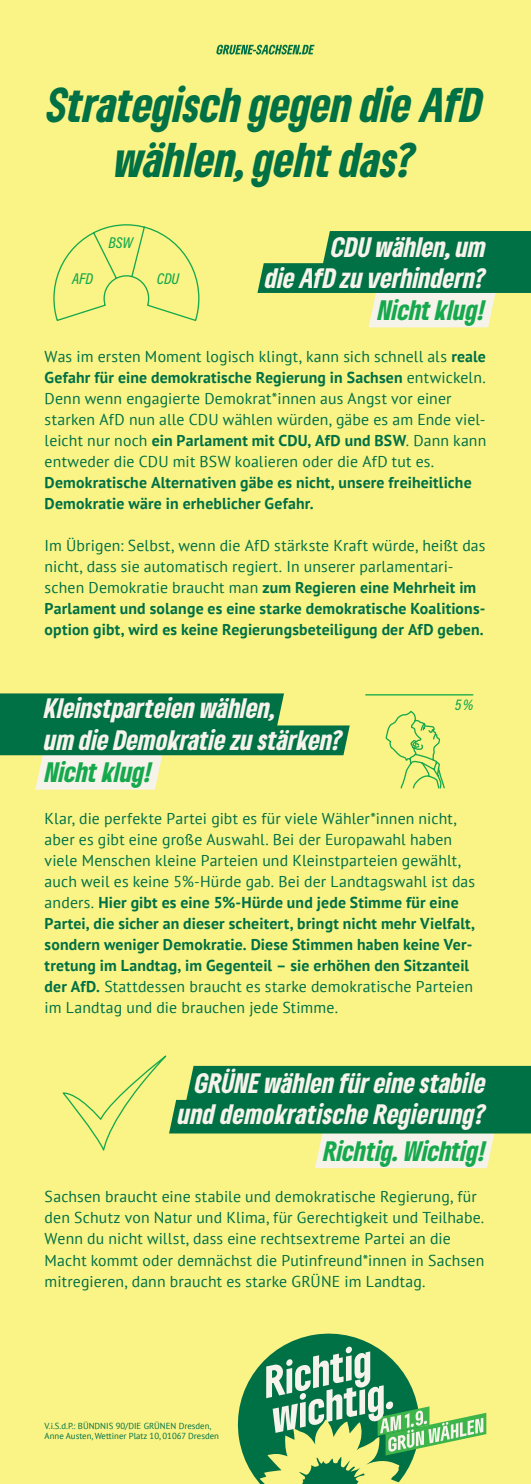
<style>
.page{position:relative;width:531px;height:1484px;background:#fff}
.page>*{position:absolute;margin:0;border:0;box-sizing:border-box;transform-origin:0 0}
.t1{font:italic 900 condensed 45.5px/54.6px "Gruene Type";color:#007045;text-align:center}
.t2{font:italic 900 condensed 26.25px/31.5px "Gruene Type";color:#f6f3eb;text-align:right}
.t3{font:italic 900 condensed 26.25px "Gruene Type";color:#15a84c}
.t4{font:15.75px/21px "PT Sans";letter-spacing:.01em;color:#007045}
.t5{font:700 15.75px/21px "PT Sans";letter-spacing:.01em;color:#007045}
.t6{font:15.75px "Acumin Variable Concept";letter-spacing:-.01em;color:#15a84c}
.t7{font:8.75px/10.5px "PT Sans";color:#007045}
.s1{font-weight:700}
.s2{font-weight:400}
</style>
<div class="page">
<div style="left:0;top:0;width:531px;height:1483px;background:#faf486"></div>
<svg style="left:0;top:693px;width:350px;height:96px"></svg>
<svg style="left:257px;top:231px;width:274px;height:96px"></svg>
<svg style="left:53px;top:224px;width:147px;height:97px"></svg>
<svg style="left:386px;top:711px;width:59px;height:78px"></svg>
<hr style="left:366px;top:694px;width:107px;height:1px;background:#15a84c">
<svg style="left:216px;top:45px;width:98px;height:9px"></svg>
<svg style="left:237px;top:1333px;width:249px;height:150px"></svg>
<svg style="left:62px;top:1056px;width:469px;height:112px"></svg>
<h1 class="t1" style="left:48px;top:76px;width:437px">Strategisch gegen die AfD wählen, geht das?</h1>
<p class="t6" style="left:72px;top:268px;width:22px">AFD</p>
<p class="t6" style="left:109px;top:231px;width:26px">BSW</p>
<p class="t6" style="left:157px;top:268px;width:24px">CDU</p>
<h2 class="t2" style="left:265px;top:230px;width:222px">CDU wählen, um<br>die AfD zu verhindern?</h2>
<h2 class="t3" style="left:378px;top:292px;width:108px">Nicht klug!</h2>
<p class="t4" style="left:45px;top:346px;width:443px">Was im ersten Moment logisch klingt, kann sich schnell als <span class="s1">reale Gefahr für eine demokratische Regierung in Sachsen</span> entwickeln.<br>Denn wenn engagierte Demokrat*innen aus Angst vor einer starken AfD nun alle CDU wählen würden, gäbe es am Ende viel&shy;leicht nur noch <span class="s1">ein Parlament mit CDU, AfD und BSW</span>. Dann kann entweder die CDU mit BSW koalieren oder die AfD tut es.</p>
<p class="t5" style="left:45px;top:472px;width:428px">Demokratische Alternativen gäbe es nicht, unsere freiheitliche<br>Demokratie wäre in erheblicher Gefahr.</p>
<p class="t5" style="left:45px;top:535px;width:442px"><span class="s2">Im Übrigen: Selbst, wenn die AfD stärkste Kraft würde, heißt das nicht, dass sie automatisch regiert. In unserer parlamentari&shy;schen Demokratie braucht man</span> zum Regieren eine Mehrheit im Parlament und solange es eine starke demokratische Koalitions&shy;option gibt, wird es keine Regierungsbeteiligung der AfD geben.</p>
<h2 class="t2" style="left:45px;top:692px;width:300px;text-align:left">Kleinstparteien wählen,<br>um die Demokratie zu stärken?</h2>
<h2 class="t3" style="left:45px;top:755px;width:108px">Nicht klug!</h2>
<p class="t6" style="left:455px;top:693px;width:20px">5 %</p>
<p class="t4" style="left:45px;top:808px;width:432px">Klar, die perfekte Partei gibt es für viele Wähler*innen nicht, aber es gibt eine große Auswahl. Bei der Europawahl haben viele Menschen kleine Parteien und Kleinstparteien gewählt, auch weil es keine 5%-Hürde gab. Bei der Landtagswahl ist das anders. <span class="s1">Hier gibt es eine 5%-Hürde und jede Stimme für eine Partei, die sicher an dieser scheitert, bringt nicht mehr Vielfalt, sondern weniger Demokratie. Diese Stimmen haben keine Ver&shy;tretung im Landtag, im Gegenteil – sie erhöhen den Sitzanteil der AfD.</span> Stattdessen braucht es starke demokratische Parteien im Landtag und die brauchen jede Stimme.</p>
<h2 class="t2" style="left:178px;top:1066px;width:310px">GRÜNE wählen für eine stabile und demokratische Regierung?</h2>
<h2 class="t3" style="left:324px;top:1133px;width:164px">Richtig. Wichtig!</h2>
<p class="t4" style="left:45px;top:1185px;width:441px">Sachsen braucht eine stabile und demokratische Regierung, für den Schutz von Natur und Klima, für Gerechtigkeit und Teilhabe.<br>Wenn du nicht willst, dass eine rechtsextreme Partei an die Macht kommt oder demnächst die Putinfreund*innen in Sachsen mitregieren, dann braucht es starke GRÜNE im Landtag.</p>
<p class="t7" style="left:45px;top:1420px;width:176px">V.i.S.d.P.: BÜNDNIS 90/DIE GRÜNEN Dresden,<br>Anne Austen, Wettiner Platz 10, 01067 Dresden</p>
</div>
